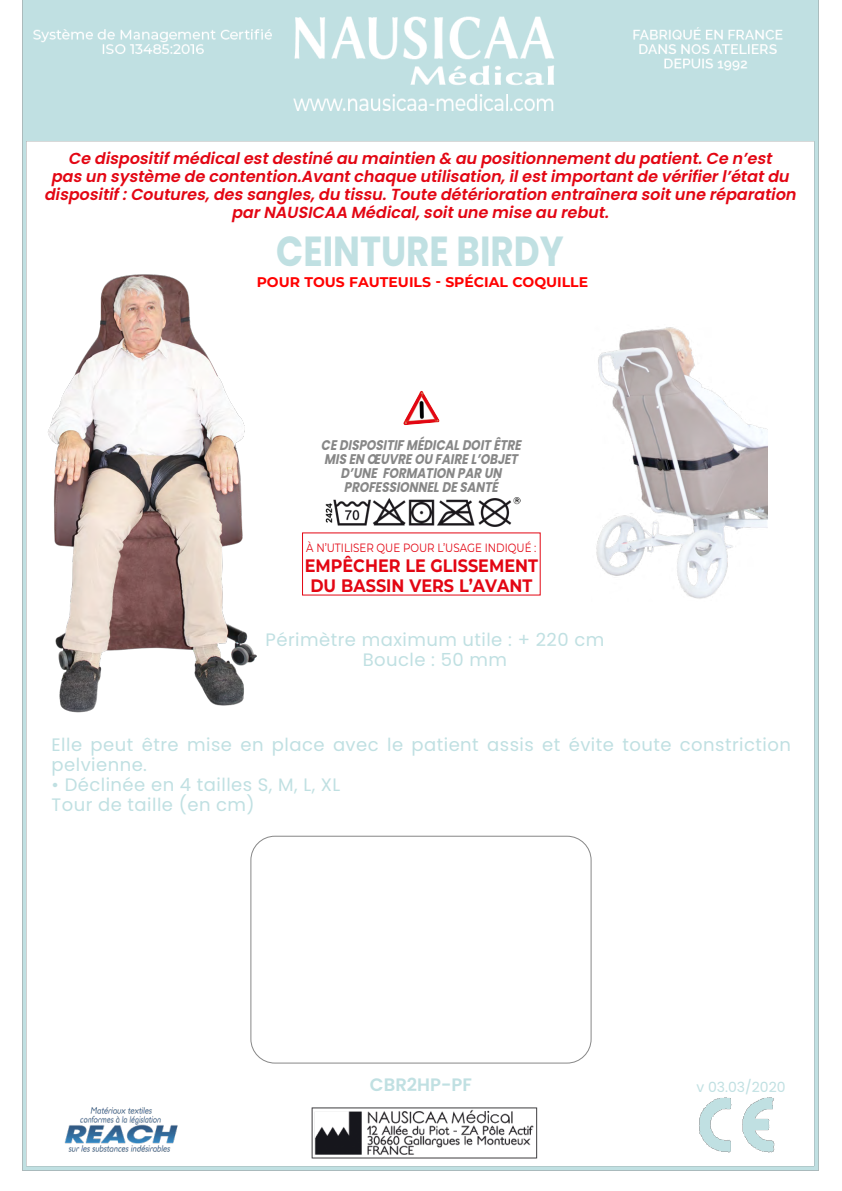
<style>
.page{position:relative;width:842px;height:1191px;background:#fff}
.page>*{position:absolute;margin:0;border:0;box-sizing:border-box;transform-origin:0 0}
.t1{font:700 42px "Poppins";color:#c0e0e2;scale:.85 1}
.t2{font:18px/20px "Poppins";letter-spacing:.025em;color:#c0e0e2}
.t3{font:700 18px/20px "Montserrat";color:#e30613;text-align:center;scale:.89 1}
.t4{font:600 18px "Poppins";color:#c0e0e2}
.t5{font:italic 600 16px/18px "Poppins";color:#e30613;text-align:center}
.t6{font:italic 700 14px/14px "Poppins";color:#878787;text-align:center;scale:.85 1}
.t7{font:700 14px "Montserrat";color:#f00}
.t8{font:14px "Poppins";color:#c0e0e2}
.t9{font:12px "Montserrat";color:#e30613;scale:.86 1}
</style>
<div class="page">
<img style="left:22px;top:0;width:797px;height:1171px">
<div style="left:250px;top:835px;width:342px;height:228px;border:1px solid #878787;border-radius:24px"></div>
<img style="left:403px;top:391px;width:37px;height:34px">
<img style="left:325px;top:497px;width:196px;height:30px">
<img style="left:38px;top:267px;width:232px;height:453px">
<div style="left:302px;top:533px;width:238px;height:62px;background:#fff"></div>
<img style="left:592px;top:324px;width:175px;height:278px">
<p class="t5" style="left:44px;top:150px;width:758px">Ce dispositifmédicalestdestiné au maintien &amp; au positionnementdu patient.Ce n’est pasun système de contention.Avantchaque utilisation,ilestimportantde vérifierl’étatdu dispositif:Coutures,dessangles,du tissu.Toute détérioration entraînera soitune réparation parNAUSICAA Médical,soitune mise au rebut.</p>
<h1 class="t1" style="left:276px;top:227px;width:340px">CEINTURE BIRDY</h1>
<p class="t7" style="left:257px;top:272px;width:333px">POUR TOUS FAUTEUILS - SPÉCIAL COQUILLE</p>
<p class="t6" style="left:321px;top:438px;width:242px">CEDISPOSITIFMÉDICALDOITÊTRE<br>MISEN OEUVREOU FAIREL’OBJET<br>D’UNE FORMATION PARUN<br>PROFESSIONNELDESANTÉ</p>
<p class="t9" style="left:306px;top:539px;width:269px">À N’UTILISER QUE POUR L’USAGE INDIQUÉ :</p>
<p class="t3" style="left:305px;top:555px;width:263px">EMPÊCHER LE GLISSEMENT<br>DU BASSIN VERS L’AVANT</p>
<p class="t2" style="left:266px;top:629px;width:340px;text-align:center">Périmètre maximum utile : + 220 cm<br>Boucle : 50 mm</p>
<p class="t2" style="left:52px;top:735px;width:741px">Elle peut être mise en place avec le patient assis et évite toute constriction pelvienne.</p>
<p class="t2" style="left:52px;top:775px;width:290px">• Déclinée en 4 tailles S, M, L, XL<br>Tour de taille (en cm)</p>
<p class="t4" style="left:370px;top:1074px;width:104px">CBR2HP-PF</p>
<p class="t8" style="left:697px;top:1079px;width:90px">v 03.03/2020</p>
</div>
